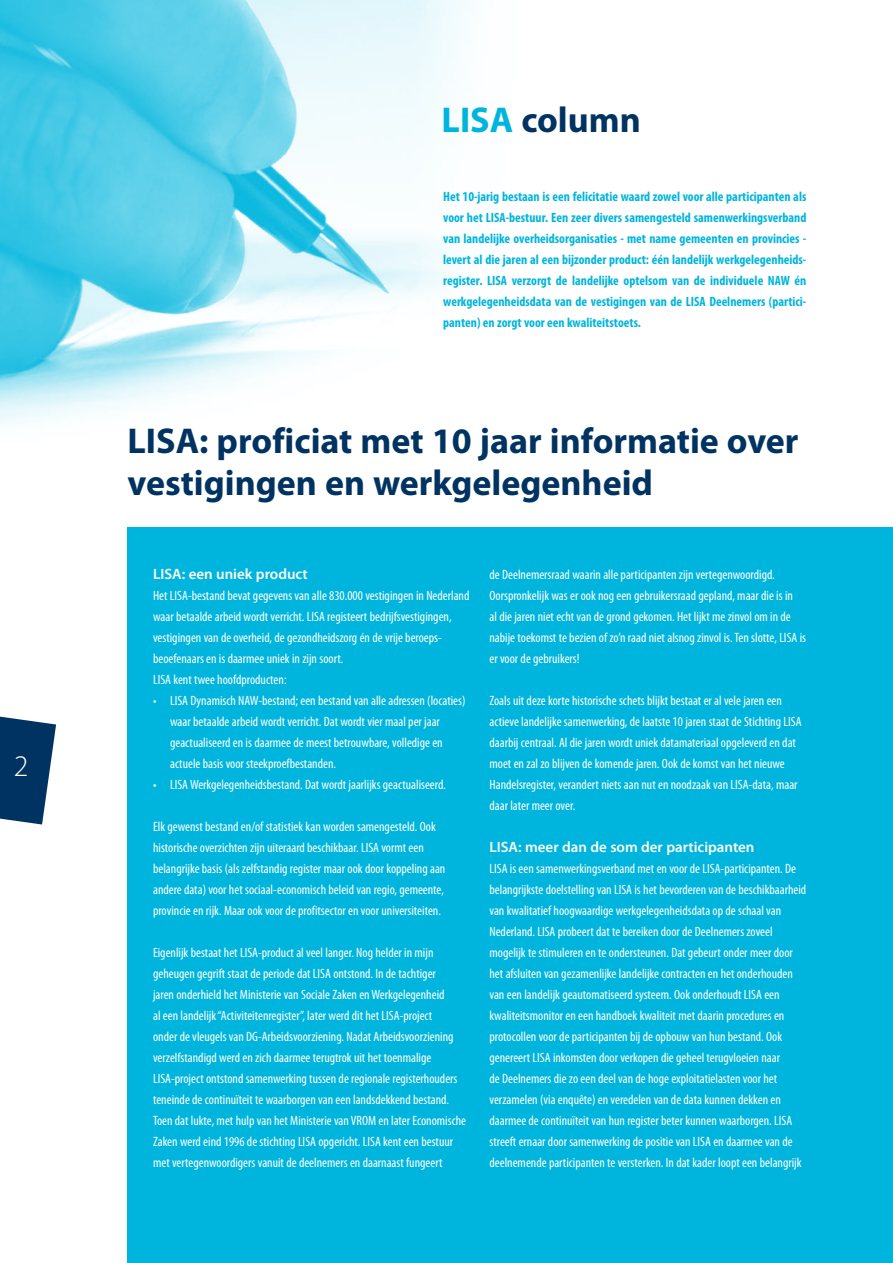
<style>
.page{position:relative;width:893px;height:1263px;background:#fff}
.page>*{position:absolute;margin:0;border:0;box-sizing:border-box;transform-origin:0 0}
.t1{font:700 36px/42px "Myriad Pro";color:#003362}
.t2{font:600 15px "Myriad Pro";color:#fff}
.t3{font:condensed 13.5px/21px "Myriad Pro";color:#fff}
.t4{font:700 condensed 13.5px/21px "Myriad Pro";color:#00b5dd;text-align:justify}
.s1{color:#00b5dd}
</style>
<div class="page">
<img style="left:0;top:0;width:465px;height:546px">
<div style="left:128px;top:527px;width:765px;height:736px;background:#00b5dd"></div>
<svg style="left:0;top:716px;width:56px;height:108px"></svg>
<h1 class="t1" style="left:442px;top:98px;width:201px"><span class="s1">LISA</span> column</h1>
<p class="t4" style="left:443px;top:186px;width:365px">Het 10-jarig bestaan is een felicitatie waard zowel voor alle participanten als voor het LISA-bestuur. Een zeer divers samengesteld samenwerkingsverband van landelijke overheidsorganisaties - met name gemeenten en provincies - levert al die jaren al een bijzonder product: één landelijk werkgelegenheids&shy;register. LISA verzorgt de landelijke optelsom van de individuele NAW én werkgelegenheidsdata van de vestigingen van de LISA Deelnemers (partici&shy;panten) en zorgt voor een kwaliteitstoets.</p>
<h1 class="t1" style="left:128px;top:419px;width:672px">LISA: proficiat met 10 jaar informatie over vestigingen en werkgelegenheid</h1>
<p class="t2" style="left:153px;top:564px;width:156px">LISA: een uniek product</p>
<p class="t3" style="left:153px;top:585px;width:318px">Het LISA-bestand bevat gegevens van alle 830.000 vestigingen in Nederland waar betaalde arbeid wordt verricht. LISA registeert bedrijfsvestigingen, vestigingen van de overheid, de gezondheidszorg én de vrije beroeps&shy;beoefenaars en is daarmee uniek in zijn soort.<br>LISA kent twee hoofdproducten:</p>
<p class="t3" style="left:170px;top:690px;width:297px;text-indent:-17px">• LISA Dynamisch NAW-bestand; een bestand van alle adressen (locaties) waar betaalde arbeid wordt verricht. Dat wordt vier maal per jaar geactualiseerd en is daarmee de meest betrouwbare, volledige en actuele basis voor steekproefbestanden.</p>
<p class="t3" style="left:153px;top:774px;width:294px">• LISA Werkgelegenheidsbestand. Dat wordt jaarlijks geactualiseerd.</p>
<p class="t3" style="left:153px;top:816px;width:294px">Elk gewenst bestand en/of statistiek kan worden samengesteld. Ook historische overzichten zijn uiteraard beschikbaar. LISA vormt een belangrijke basis (als zelfstandig register maar ook door koppeling aan andere data) voor het sociaal-economisch beleid van regio, gemeente, provincie en rijk. Maar ook voor de profitsector en voor universiteiten.</p>
<p class="t3" style="left:153px;top:942px;width:314px">Eigenlijk bestaat het LISA-product al veel langer. Nog helder in mijn geheugen gegrift staat de periode dat LISA ontstond. In de tachtiger<br>jaren onderhield het Ministerie van Sociale Zaken en Werkgelegenheid<br>al een landelijk “Activiteitenregister”, later werd dit het LISA-project<br>onder de vleugels van DG-Arbeidsvoorziening. Nadat Arbeidsvoorziening verzelfstandigd werd en zich daarmee terugtrok uit het toenmalige LISA-project ontstond samenwerking tussen de regionale registerhouders teneinde de continuïteit te waarborgen van een landsdekkend bestand.<br>Toen dat lukte, met hulp van het Ministerie van VROM en later Economische Zaken werd eind 1996 de stichting LISA opgericht. LISA kent een bestuur met vertegenwoordigers vanuit de deelnemers en daarnaast fungeert</p>
<p class="t3" style="left:489px;top:564px;width:318px">de Deelnemersraad waarin alle participanten zijn vertegenwoordigd.<br>Oorspronkelijk was er ook nog een gebruikersraad gepland, maar die is in<br>al die jaren niet echt van de grond gekomen. Het lijkt me zinvol om in de nabije toekomst te bezien of zo’n raad niet alsnog zinvol is. Ten slotte, LISA is er voor de gebruikers!</p>
<p class="t3" style="left:489px;top:690px;width:314px">Zoals uit deze korte historische schets blijkt bestaat er al vele jaren een actieve landelijke samenwerking, de laatste 10 jaren staat de Stichting LISA daarbij centraal. Al die jaren wordt uniek datamateriaal opgeleverd en dat moet en zal zo blijven de komende jaren. Ook de komst van het nieuwe Handelsregister, verandert niets aan nut en noodzaak van LISA-data, maar daar later meer over.</p>
<p class="t2" style="left:489px;top:837px;width:267px">LISA: meer dan de som der participanten</p>
<p class="t3" style="left:489px;top:858px;width:318px">LISA is een samenwerkingsverband met en voor de LISA-participanten. De belangrijkste doelstelling van LISA is het bevorderen van de beschikbaarheid van kwalitatief hoogwaardige werkgelegenheidsdata op de schaal van Nederland. LISA probeert dat te bereiken door de Deelnemers zoveel mogelijk te stimuleren en te ondersteunen. Dat gebeurt onder meer door het afsluiten van gezamenlijke landelijke contracten en het onderhouden van een landelijk geautomatiseerd systeem. Ook onderhoudt LISA een kwaliteitsmonitor en een handboek kwaliteit met daarin procedures en protocollen voor de participanten bij de opbouw van hun bestand. Ook genereert LISA inkomsten door verkopen die geheel terugvloeien naar<br>de Deelnemers die zo een deel van de hoge exploitatielasten voor het verzamelen (via enquête) en veredelen van de data kunnen dekken en daarmee de continuïteit van hun register beter kunnen waarborgen. LISA streeft ernaar door samenwerking de positie van LISA en daarmee van de deelnemende participanten te versterken. In dat kader loopt een belangrijk</p>
</div>
